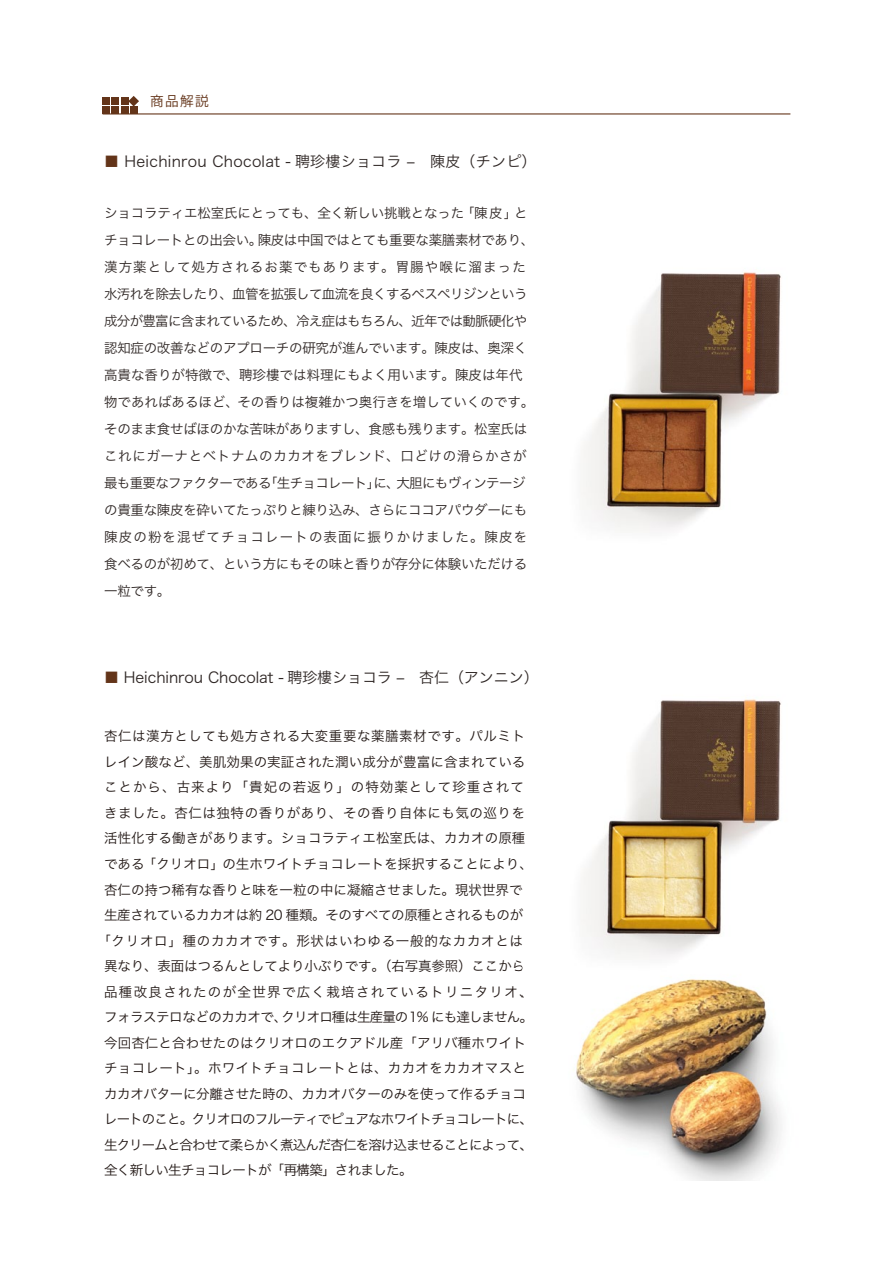
<style>
.page{position:relative;width:893px;height:1263px;background:#fff}
.page>*{position:absolute;margin:0;border:0;box-sizing:border-box;transform-origin:0 0}
.t1{font:15px "Hira Kaku Pro W3";letter-spacing:-.005em;color:#2f2725}
.t2{font:15px "Hira Kaku Pro W3";letter-spacing:.015em;color:#2f2725}
.t3{font:13.5px/27px "Hira Kaku Pro W3";letter-spacing:-.02em;color:#2f2725}
.t4{font:13.5px "Hira Kaku Pro W3";color:#221815}
.t5{font:13.5px "Hira Kaku Pro W3";letter-spacing:-.065em;color:#221815}
.t6{font:13.5px "Hira Kaku Pro W3";letter-spacing:-.025em;color:#221815}
.t7{font:13.5px "Hira Kaku Pro W3";letter-spacing:.04em;color:#221815}
.t8{font:13.5px "Hira Kaku Pro W3";letter-spacing:-.07em;color:#221815}
.t9{font:13.5px "Hira Kaku Pro W3";letter-spacing:.025em;color:#221815}
.t10{font:13.5px "Hira Kaku Pro W3";letter-spacing:.055em;color:#221815}
.t11{font:13.5px "Hira Kaku Pro W3";letter-spacing:.075em;color:#221815}
.t12{font:13.5px "Hira Kaku Pro W3";letter-spacing:.1em;color:#221815}
.t13{font:13.5px "Hira Kaku Pro W3";letter-spacing:-.05em;color:#221815}
.t14{font:13.5px "Koz Go Pro";color:#633419}
.s1{color:#633419}
</style>
<div class="page">
<hr style="left:103px;top:113px;width:687px;height:1px;background:#633419">
<div style="left:103px;top:97px;width:7px;height:8px;background:#633419"></div>
<div style="left:112px;top:97px;width:7px;height:8px;background:#633419"></div>
<div style="left:112px;top:106px;width:7px;height:8px;background:#633419"></div>
<div style="left:103px;top:106px;width:7px;height:8px;background:#633419"></div>
<div style="left:121px;top:97px;width:7px;height:8px;background:#633419"></div>
<svg style="left:128px;top:96px;width:11px;height:10px"></svg>
<div style="left:130px;top:106px;width:7px;height:8px;background:#633419"></div>
<div style="left:121px;top:106px;width:7px;height:8px;background:#633419"></div>
<img style="left:581px;top:272px;width:200px;height:259px">
<img style="left:581px;top:699px;width:200px;height:257px">
<img style="left:576px;top:956px;width:206px;height:224px">
<p class="t14" style="left:150px;top:93px;width:60px">商品解説</p>
<p class="t2" style="left:104px;top:148px;width:434px"><span class="s1">■</span> Heichinrou Chocolat - 聘珍樓ショコラ ‒　陳皮（チンピ）</p>
<p class="t3" style="left:104px;top:198px;width:432px">ショコラティエ松室氏にとっても、全く新しい挑戦となった「陳皮」とチョコレートとの出会い。陳皮は中国ではとても重要な薬膳素材であり、漢方薬として処方されるお薬でもあります。胃腸や喉に溜まった水汚れを除去したり、血管を拡張して血流を良くするペスペリジンという成分が豊富に含まれているため、冷え症はもちろん、近年では動脈硬化や認知症の改善などのアプローチの研究が進んでいます。陳皮は、奥深く高貴な香りが特徴で、聘珍樓では料理にもよく用います。陳皮は年代物であればあるほど、その香りは複雑かつ奥行きを増していくのです。そのまま食せばほのかな苦味がありますし、食感も残ります。松室氏はこれにガーナとベトナムのカカオをブレンド、口どけの滑らかさが最も重要なファクターである「生チョコレート」に、大胆にもヴィンテージの貴重な陳皮を砕いてたっぷりと練り込み、さらにココアパウダーにも陳皮の粉を混ぜてチョコレートの表面に振りかけました。陳皮を食べるのが初めて、という方にもその味と香りが存分に体験いただける一粒です。</p>
<p class="t1" style="left:104px;top:664px;width:436px"><span class="s1">■</span> Heichinrou Chocolat - 聘珍樓ショコラ ‒　杏仁（アンニン）</p>
<p class="t7" style="left:104px;top:724px;width:423px">杏仁は漢方としても処方される大変重要な薬膳素材です。パルミト</p>
<p class="t4" style="left:104px;top:750px;width:423px">レイン酸など、美肌効果の実証された潤い成分が豊富に含まれている</p>
<p class="t11" style="left:104px;top:775px;width:421px">ことから、古来より「貴妃の若返り」の特効薬として珍重されて</p>
<p class="t7" style="left:104px;top:801px;width:423px">きました。杏仁は独特の香りがあり、その香り自体にも気の巡りを</p>
<p class="t4" style="left:104px;top:826px;width:423px">活性化する働きがあります。ショコラティエ松室氏は、カカオの原種</p>
<p class="t4" style="left:104px;top:852px;width:430px">である「クリオロ」の生ホワイトチョコレートを採択することにより、</p>
<p class="t4" style="left:104px;top:877px;width:420px">杏仁の持つ稀有な香りと味を一粒の中に凝縮させました。現状世界で</p>
<p class="t6" style="left:104px;top:903px;width:421px">生産されているカカオは約 20 種類。そのすべての原種とされるものが</p>
<p class="t10" style="left:97px;top:928px;width:427px">「クリオロ」種のカカオです。形状はいわゆる一般的なカカオとは</p>
<p class="t4" style="left:104px;top:954px;width:423px">異なり、表面はつるんとしてより小ぶりです。（右写真参照）ここから</p>
<p class="t12" style="left:104px;top:979px;width:430px">品種改良されたのが全世界で広く栽培されているトリニタリオ、</p>
<p class="t5" style="left:104px;top:1005px;width:430px">フォラステロなどのカカオで、クリオロ種は生産量の 1% にも達しません。</p>
<p class="t4" style="left:104px;top:1030px;width:423px">今回杏仁と合わせたのはクリオロのエクアドル産「アリバ種ホワイト</p>
<p class="t9" style="left:104px;top:1056px;width:423px">チョコレート」。ホワイトチョコレートとは、カカオをカカオマスと</p>
<p class="t6" style="left:104px;top:1081px;width:423px">カカオバターに分離させた時の、カカオバターのみを使って作るチョコ</p>
<p class="t5" style="left:104px;top:1107px;width:430px">レートのこと。クリオロのフルーティでピュアなホワイトチョコレートに、</p>
<p class="t8" style="left:104px;top:1132px;width:430px">生クリームと合わせて柔らかく煮込んだ杏仁を溶け込ませることによって、</p>
<p class="t13" style="left:104px;top:1158px;width:310px">全く新しい生チョコレートが「再構築」されました。</p>
</div>
